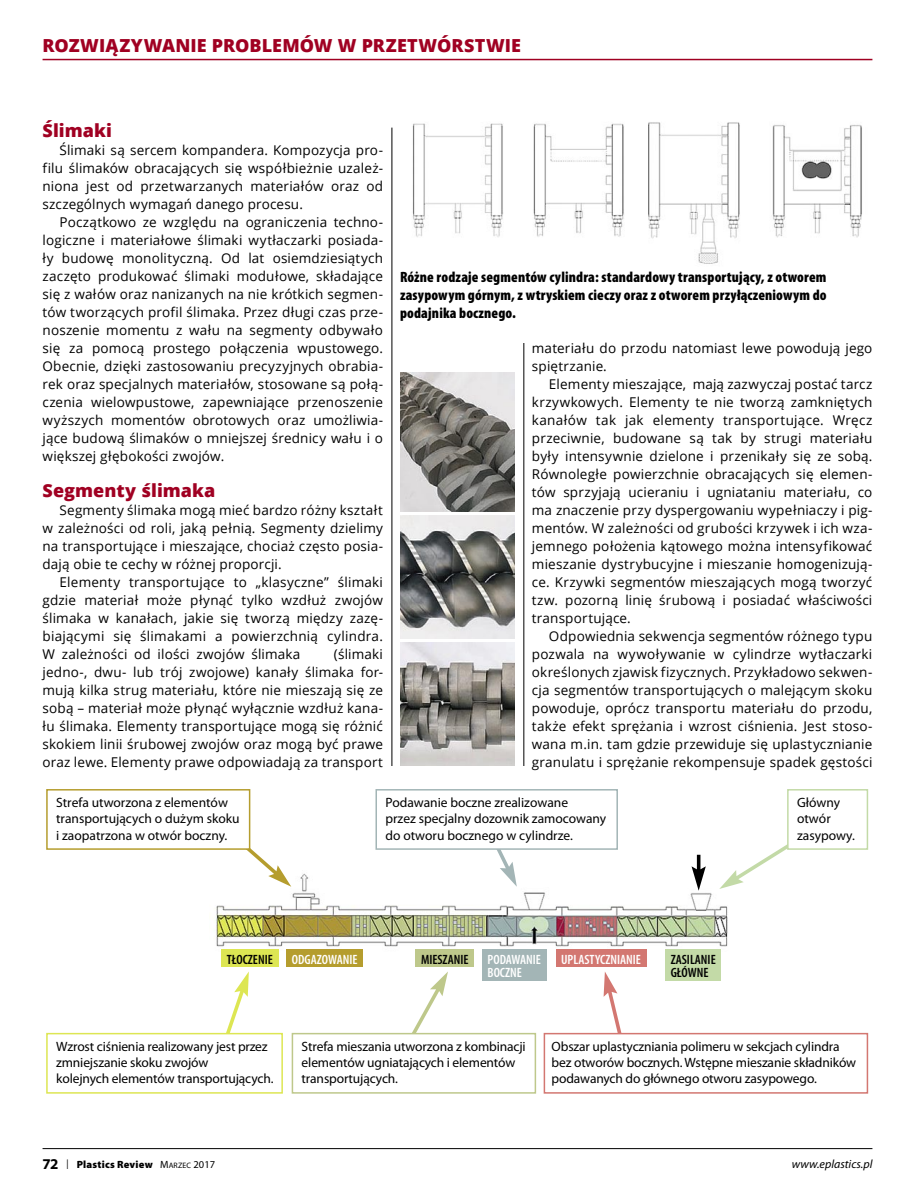
<style>
.page{position:relative;width:915px;height:1191px;background:#fff}
.page>*{position:absolute;margin:0;border:0;box-sizing:border-box;transform-origin:0 0}
.p04_srodtytul{font:800 18px "Open Sans";letter-spacing:.005em;color:#a00022}
.p21_foto2{font:900 condensed 15px/18px "Myriad Pro";letter-spacing:.01em;color:#000;text-align:justify}
.p05_tekst{font:13.5px/18px "Open Sans";letter-spacing:.01em;color:#000;text-align:justify}
.t1{font:13.5px/16.2px "Myriad Pro";letter-spacing:-.01em;color:#000}
.t2{font:600 condensed 13.5px/13.5px "Myriad Pro";color:#fff}
.t3{font:600 condensed 13.5px/13.5px "Myriad Pro";color:#000}
.t4{font:italic 12px "Myriad Pro";color:#000}
.t5{font:900 10.5px "Myriad Pro";letter-spacing:.02em;color:#000}
.s1{font-weight:700;font-size:15px}
.s2{font-weight:300;font-size:13.5px}
.s3{font-weight:400}
.s4{font-weight:400;font-size:7.8px}
</style>
<div class="page">
<hr style="left:391px;top:128px;width:1px;height:965px;background:#000">
<hr style="left:523px;top:128px;width:1px;height:965px;background:#000">
<hr style="left:43px;top:59px;width:829px;height:1px;background:#a00022">
<hr style="left:43px;top:1148px;width:829px;height:1px;background:#000">
<div style="left:330px;top:766px;width:265px;height:84px;background:#fff"></div>
<div style="left:503px;top:128px;width:34px;height:215px;background:#fff"></div>
<img style="left:412px;top:122px;width:450px;height:142px">
<img style="left:400px;top:372px;width:114px;height:139px">
<img style="left:400px;top:642px;width:114px;height:123px">
<img style="left:400px;top:516px;width:114px;height:122px">
<div style="left:43px;top:786px;width:829px;height:310px;background:#fff"></div>
<img style="left:215px;top:873px;width:513px;height:79px">
<svg style="left:691px;top:854px;width:14px;height:36px"></svg>
<svg style="left:219px;top:971px;width:30px;height:62px"></svg>
<svg style="left:404px;top:971px;width:44px;height:62px"></svg>
<svg style="left:603px;top:972px;width:23px;height:61px"></svg>
<svg style="left:225px;top:828px;width:66px;height:58px"></svg>
<svg style="left:477px;top:850px;width:39px;height:36px"></svg>
<svg style="left:719px;top:845px;width:67px;height:44px"></svg>
<div style="left:47px;top:790px;width:202px;height:59px;background:#fff"></div>
<div style="left:46px;top:789px;width:204px;height:61px;border:2px solid #b59d2e"></div>
<div style="left:375px;top:789px;width:242px;height:61px;border:2px solid #a3b5b6"></div>
<div style="left:786px;top:789px;width:81px;height:61px;border:2px solid #c3daa7"></div>
<div style="left:46px;top:1033px;width:237px;height:60px;border:2px solid #dde653"></div>
<div style="left:221px;top:949px;width:58px;height:18px;background:#dde653"></div>
<div style="left:286px;top:949px;width:77px;height:18px;background:#b59d2e"></div>
<div style="left:415px;top:949px;width:58px;height:18px;background:#bec88b"></div>
<div style="left:482px;top:949px;width:64px;height:32px;background:#a3b5b6"></div>
<div style="left:665px;top:949px;width:55px;height:32px;background:#c3daa7"></div>
<div style="left:555px;top:949px;width:91px;height:18px;background:#d37771"></div>
<div style="left:291px;top:1033px;width:245px;height:60px;border:2px solid #bec88b"></div>
<div style="left:543px;top:1033px;width:324px;height:60px;border:2px solid #d37771"></div>
<h1 class="p04_srodtytul" style="left:43px;top:31px;width:480px">ROZWIĄZYWANIE PROBLEMÓW W PRZETWÓRSTWIE</h1>
<p class="p04_srodtytul" style="left:43px;top:117px;width:71px">Ślimaki</p>
<p class="p05_tekst" style="left:43px;top:141px;width:342px;text-indent:17px">Ślimaki są sercem kompandera. Kompozycja pro&shy;filu ślimaków obracających się współbieżnie uzależ&shy;niona jest od przetwarzanych materiałów oraz od szczególnych wymagań danego procesu.</p>
<p class="p05_tekst" style="left:43px;top:213px;width:342px;text-indent:17px">Początkowo ze względu na ograniczenia techno&shy;logiczne i materiałowe ślimaki wytłaczarki posiada&shy;ły budowę monolityczną. Od lat osiemdziesiątych zaczęto produkować ślimaki modułowe, składające się z wałów oraz nanizanych na nie krótkich segmen&shy;tów tworzących profil ślimaka. Przez długi czas prze&shy;noszenie momentu z wału na segmenty odbywało się za pomocą prostego połączenia wpustowego.<br>Obecnie, dzięki zastosowaniu precyzyjnych obrabia&shy;rek oraz specjalnych materiałów, stosowane są połą&shy;czenia wielowpustowe, zapewniające przenoszenie wyższych momentów obrotowych oraz umożliwia&shy;jące budową ślimaków o mniejszej średnicy wału i o większej głębokości zwojów.</p>
<p class="p04_srodtytul" style="left:43px;top:477px;width:174px">Segmenty ślimaka</p>
<p class="p05_tekst" style="left:43px;top:501px;width:342px;text-indent:17px">Segmenty ślimaka mogą mieć bardzo różny kształt w zależności od roli, jaką pełnią. Segmenty dzielimy na transportujące i mieszające, chociaż często posia&shy;dają obie te cechy w różnej proporcji.</p>
<p class="p05_tekst" style="left:43px;top:573px;width:342px;text-indent:17px">Elementy transportujące to „klasyczne” ślimaki gdzie materiał może płynąć tylko wzdłuż zwojów ślimaka w kanałach, jakie się tworzą między zazę&shy;biającymi się ślimakami a powierzchnią cylindra.<br>W zależności od ilości zwojów ślimaka</p>
<p class="p05_tekst" style="left:43px;top:645px;width:342px;text-indent:291px">(ślimaki jedno-, dwu- lub trój zwojowe) kanały ślimaka for&shy;mują kilka strug materiału, które nie mieszają się ze sobą – materiał może płynąć wyłącznie wzdłuż kana&shy;łu ślimaka. Elementy transportujące mogą się różnić skokiem linii śrubowej zwojów oraz mogą być prawe oraz lewe. Elementy prawe odpowiadają za transport</p>
<p class="p21_foto2" style="left:400px;top:268px;width:428px">Różne rodzaje segmentów cylindra: standardowy transportujący, z otworem zasypowym górnym, z wtryskiem cieczy oraz z otworem przyłączeniowym do podajnika bocznego.</p>
<p class="p05_tekst" style="left:531px;top:339px;width:342px">materiału do przodu natomiast lewe powodują jego spiętrzanie.</p>
<p class="p05_tekst" style="left:531px;top:375px;width:342px;text-indent:17px">Elementy mieszające, mają zazwyczaj postać tarcz krzywkowych. Elementy te nie tworzą zamkniętych kanałów tak jak elementy transportujące. Wręcz przeciwnie, budowane są tak by strugi materiału były intensywnie dzielone i przenikały się ze sobą.<br>Równoległe powierzchnie obracających się elemen&shy;tów sprzyjają ucieraniu i ugniataniu materiału, co ma znaczenie przy dyspergowaniu wypełniaczy i pig&shy;mentów. W zależności od grubości krzywek i ich wza&shy;jemnego położenia kątowego można intensyfikować mieszanie dystrybucyjne i mieszanie homogenizują&shy;ce. Krzywki segmentów mieszających mogą tworzyć tzw. pozorną linię śrubową i posiadać właściwości transportujące.</p>
<p class="p05_tekst" style="left:531px;top:627px;width:342px;text-indent:17px">Odpowiednia sekwencja segmentów różnego typu pozwala na wywoływanie w cylindrze wytłaczarki określonych zjawisk fizycznych. Przykładowo sekwen&shy;cja segmentów transportujących o malejącym skoku powoduje, oprócz transportu materiału do przodu, także efekt sprężania i wzrost ciśnienia. Jest stoso&shy;wana m.in. tam gdzie przewiduje się uplastycznianie granulatu i sprężanie rekompensuje spadek gęstości</p>
<p class="t1" style="left:56px;top:794px;width:185px">Strefa utworzona z elementów transportujących o dużym skoku i zaopatrzona w otwór boczny.</p>
<p class="t1" style="left:385px;top:794px;width:222px">Podawanie boczne zrealizowane<br>przez specjalny dozownik zamocowany do otworu bocznego w cylindrze.</p>
<p class="t1" style="left:796px;top:794px;width:59px">Główny otwór zasypowy.</p>
<p class="t3" style="left:227px;top:952px;width:47px">TŁOCZENIE</p>
<p class="t2" style="left:292px;top:952px;width:67px">ODGAZOWANIE</p>
<p class="t3" style="left:421px;top:952px;width:49px">MIESZANIE</p>
<p class="t2" style="left:487px;top:952px;width:55px">PODAWANIE<br>BOCZNE</p>
<p class="t3" style="left:670px;top:952px;width:47px">ZASILANIE<br>GŁÓWNE</p>
<p class="t2" style="left:561px;top:952px;width:81px">UPLASTYCZNIANIE</p>
<p class="t1" style="left:56px;top:1038px;width:219px">Wzrost ciśnienia realizowany jest przez zmniejszanie skoku zwojów<br>kolejnych elementów transportujących.</p>
<p class="t1" style="left:301px;top:1038px;width:225px">Strefa mieszania utworzona z kombinacji elementów ugniatających i elementów transportujących.</p>
<p class="t1" style="left:551px;top:1038px;width:306px">Obszar uplastyczniania polimeru w sekcjach cylindra bez otworów bocznych. Wstępne mieszanie składników podawanych do głównego otworu zasypowego.</p>
<p class="t5" style="left:43px;top:1158px;width:174px"><span class="s1">72</span> <span class="s2">l</span> Plastics Review <span class="s3">M</span><span class="s4">ARZEC</span> <span class="s3">2017</span></p>
<p class="t4" style="left:791px;top:1156px;width:82px">www.eplastics.pl</p>
</div>
